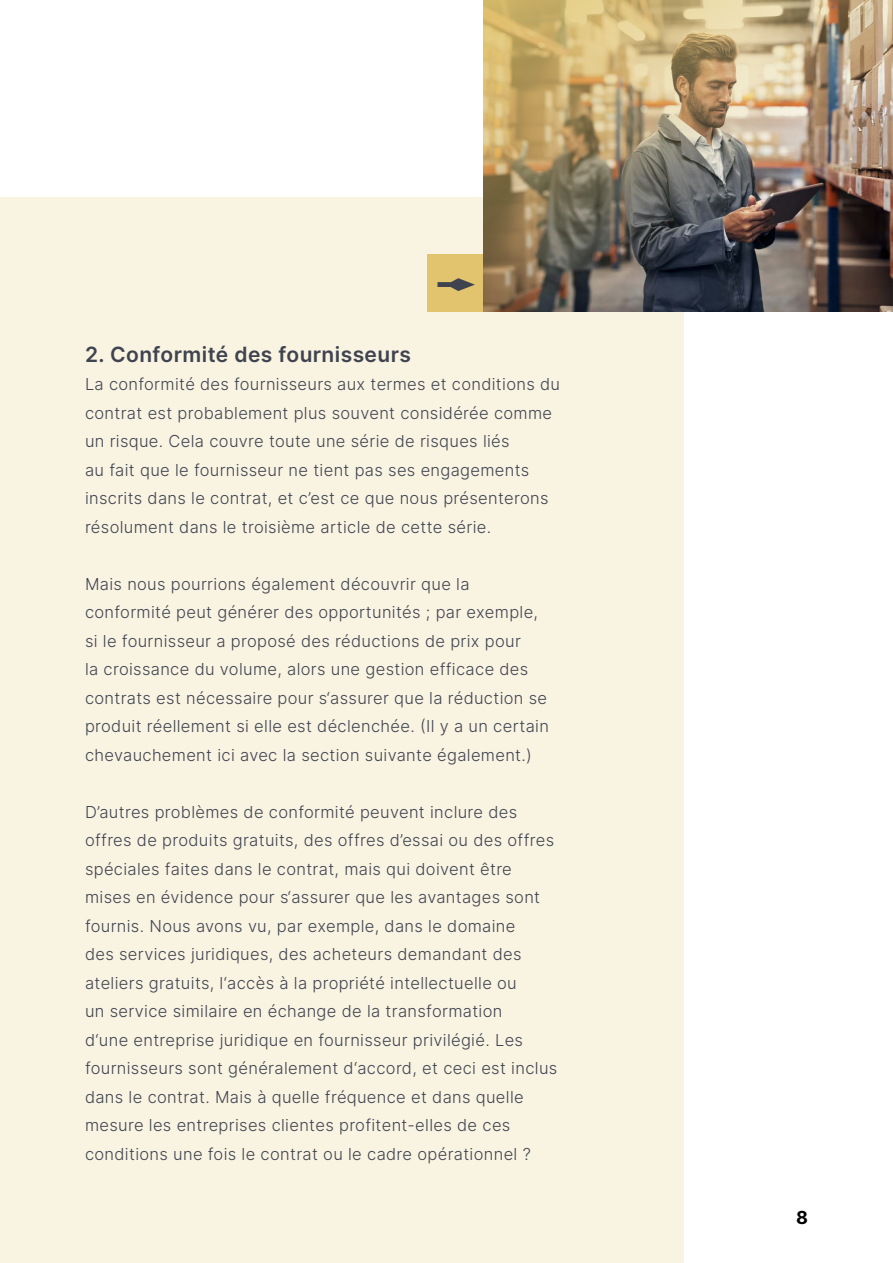
<style>
.page{position:relative;width:893px;height:1263px;background:#fff}
.page>*{position:absolute;margin:0;border:0;box-sizing:border-box;transform-origin:0 0}
.t1{font:600 21px "Inter";letter-spacing:.02em;color:#3e434f}
.t2{font:700 18px "Inter";color:#000}
.t3{font:300 16.5px/28.5px "Inter";letter-spacing:.02em;color:#3e434f}
</style>
<div class="page">
<div style="left:0;top:198px;width:684px;height:1065px;background:#f9f3e2"></div>
<div style="left:427px;top:255px;width:56px;height:57px;background:#e1c46d"></div>
<svg style="left:437px;top:278px;width:38px;height:13px"></svg>
<img style="left:483px;top:0;width:410px;height:312px">
<p class="t1" style="left:85px;top:339px;width:327px">2. Conformité des fournisseurs</p>
<p class="t3" style="left:85px;top:370px;width:476px">La conformité des fournisseurs aux termes et conditions du contrat est probablement plus souvent considérée comme un risque. Cela couvre toute une série de risques liés<br>au fait que le fournisseur ne tient pas ses engagements inscrits dans le contrat, et c’est ce que nous présenterons résolument dans le troisième article de cette série.</p>
<p class="t3" style="left:85px;top:569px;width:465px">Mais nous pourrions également découvrir que la conformité peut générer des opportunités ; par exemple, si le fournisseur a proposé des réductions de prix pour<br>la croissance du volume, alors une gestion efficace des contrats est nécessaire pour s‘assurer que la réduction se produit réellement si elle est déclenchée. (Il y a un certain chevauchement ici avec la section suivante également.)</p>
<p class="t3" style="left:85px;top:797px;width:474px">D’autres problèmes de conformité peuvent inclure des offres de produits gratuits, des offres d’essai ou des offres spéciales faites dans le contrat, mais qui doivent être mises en évidence pour s‘assurer que les avantages sont fournis. Nous avons vu, par exemple, dans le domaine<br>des services juridiques, des acheteurs demandant des ateliers gratuits, l‘accès à la propriété intellectuelle ou<br>un service similaire en échange de la transformation<br>d‘une entreprise juridique en fournisseur privilégié. Les fournisseurs sont généralement d‘accord, et ceci est inclus dans le contrat. Mais à quelle fréquence et dans quelle mesure les entreprises clientes profitent-elles de ces conditions une fois le contrat ou le cadre opérationnel ?</p>
<p class="t2" style="left:796px;top:1204px;width:13px">8</p>
</div>
